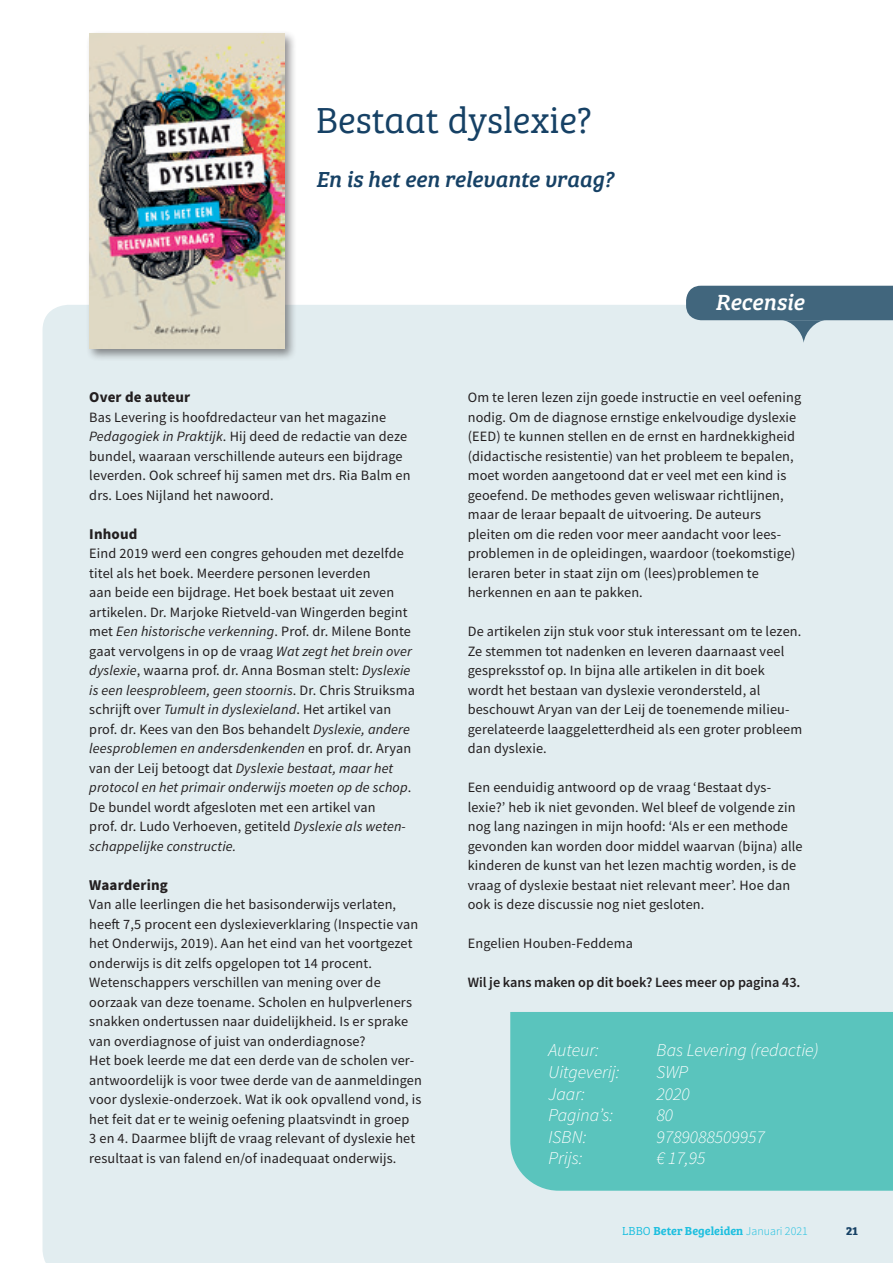
<style>
.page{position:relative;width:893px;height:1263px;background:#fff}
.page>*{position:absolute;margin:0;border:0;box-sizing:border-box;transform-origin:0 0}
.t1{font:300 37.5px "Bree Serif";color:#164165}
.t2{font:italic 22.8px "Bree Serif";color:#fff}
.t3{font:italic 22.5px "Bree Serif";letter-spacing:-.005em;color:#164165}
.t4{font:italic 300 18px "Source Sans Pro";color:#fff}
.t5{font:700 15px "Source Sans Pro";letter-spacing:.01em;color:#231f20}
.t6{font:14.25px/19.5px "Source Sans Pro";letter-spacing:.01em;color:#231f20}
.t7{font:600 14.25px "Source Sans Pro";letter-spacing:-.005em;color:#231f20}
.t8{font:600 12px "Bree Serif";color:#1cbfdf}
.t9{font:700 12px "Bree Serif";color:#164165}
.s1{font-style:italic}
.s2{font-weight:300}
.s3{font-family:"Source Sans Pro";font-weight:300}
</style>
<div class="page">
<div style="left:43px;top:305px;width:850px;height:958px;background:#e2edf0"></div>
<div style="left:85px;top:29px;width:211px;height:332px;background:#231f20;opacity:.5"></div>
<img style="left:89px;top:33px;width:195px;height:316px">
<svg style="left:686px;top:286px;width:207px;height:57px;background:#7e99a9"></svg>
<div style="left:510px;top:1012px;width:383px;height:179px;background:#5ac4bd"></div>
<h1 class="t1" style="left:316px;top:93px;width:277px">Bestaat dyslexie?</h1>
<h3 class="t3" style="left:316px;top:162px;width:299px">En is het een relevante vraag?</h3>
<h2 class="t2" style="left:715px;top:284px;width:90px">Recensie</h2>
<p class="t5" style="left:89px;top:387px;width:102px">Over de auteur</p>
<p class="t6" style="left:89px;top:407px;width:323px">Bas Levering is hoofdredacteur van het magazine <span class="s1">Pedagogiek in Praktijk</span>. Hij deed de redactie van deze bundel, waaraan verschillende auteurs een bijdrage leverden. Ook schreef hij samen met drs. Ria Balm en drs. Loes Nijland het nawoord.</p>
<p class="t5" style="left:89px;top:523px;width:50px">Inhoud</p>
<p class="t6" style="left:89px;top:543px;width:327px">Eind 2019 werd een congres gehouden met dezelfde titel als het boek. Meerdere personen leverden<br>aan beide een bijdrage. Het boek bestaat uit zeven artikelen. Dr. Marjoke Rietveld-van Wingerden begint met <span class="s1">Een historische verkenning</span>. Prof. dr. Milene Bonte gaat vervolgens in op de vraag <span class="s1">Wat zegt het brein over dyslexie</span>, waarna prof. dr. Anna Bosman stelt: <span class="s1">Dyslexie is een leesprobleem, geen stoornis</span>. Dr. Chris Struiksma schrijft over <span class="s1">Tumult in dyslexieland</span>. Het artikel van prof. dr. Kees van den Bos behandelt <span class="s1">Dyslexie, andere leesproblemen en andersdenkenden</span> en prof. dr. Aryan van der Leij betoogt dat <span class="s1">Dyslexie bestaat, maar het protocol en het primair onderwijs moeten op de schop</span>.<br>De bundel wordt afgesloten met een artikel van<br>prof. dr. Ludo Verhoeven, getiteld <span class="s1">Dyslexie als weten&shy;schappelijke constructie.</span></p>
<p class="t5" style="left:89px;top:874px;width:80px">Waardering</p>
<p class="t6" style="left:89px;top:894px;width:334px">Van alle leerlingen die het basisonderwijs verlaten, heeft 7,5 procent een dyslexieverklaring (Inspectie van het Onderwijs, 2019). Aan het eind van het voortgezet onderwijs is dit zelfs opgelopen tot 14 procent.<br>Wetenschappers verschillen van mening over de oorzaak van deze toename. Scholen en hulpverleners snakken ondertussen naar duidelijkheid. Is er sprake van overdiagnose of juist van onderdiagnose?<br>Het boek leerde me dat een derde van de scholen ver&shy;antwoordelijk is voor twee derde van de aanmeldingen voor dyslexie-onderzoek. Wat ik ook opvallend vond, is het feit dat er te weinig oefening plaatsvindt in groep<br>3 en 4. Daarmee blijft de vraag relevant of dyslexie het resultaat is van falend en/of inadequaat onderwijs.</p>
<p class="t6" style="left:468px;top:387px;width:335px">Om te leren lezen zijn goede instructie en veel oefening nodig. Om de diagnose ernstige enkelvoudige dyslexie (EED) te kunnen stellen en de ernst en hardnekkigheid (didactische resistentie) van het probleem te bepalen, moet worden aangetoond dat er veel met een kind is geoefend. De methodes geven weliswaar richtlijnen, maar de leraar bepaalt de uitvoering. De auteurs pleiten om die reden voor meer aandacht voor lees&shy;problemen in de opleidingen, waardoor (toekomstige) leraren beter in staat zijn om (lees)problemen te herkennen en aan te pakken.</p>
<p class="t6" style="left:468px;top:621px;width:336px">De artikelen zijn stuk voor stuk interessant om te lezen.<br>Ze stemmen tot nadenken en leveren daarnaast veel gespreksstof op. In bijna alle artikelen in dit boek wordt het bestaan van dyslexie verondersteld, al beschouwt Aryan van der Leij de toenemende milieu&shy;gerelateerde laaggeletterdheid als een groter probleem dan dyslexie.</p>
<p class="t6" style="left:468px;top:777px;width:336px">Een eenduidig antwoord op de vraag ‘Bestaat dys&shy;lexie?’ heb ik niet gevonden. Wel bleef de volgende zin nog lang nazingen in mijn hoofd: ‘Als er een methode gevonden kan worden door middel waarvan (bijna) alle kinderen de kunst van het lezen machtig worden, is de vraag of dyslexie bestaat niet relevant meer’. Hoe dan ook is deze discussie nog niet gesloten.</p>
<p class="t6" style="left:468px;top:933px;width:167px">Engelien Houben-Feddema</p>
<p class="t7" style="left:468px;top:973px;width:334px">Wil je kans maken op dit boek? Lees meer op pagina 43.</p>
<p class="t4" style="left:549px;top:1039px;width:52px">Auteur:</p>
<p class="t4" style="left:657px;top:1039px;width:164px">Bas Levering (redactie)</p>
<p class="t4" style="left:549px;top:1061px;width:73px">Uitgeverij:</p>
<p class="t4" style="left:657px;top:1061px;width:33px">SWP</p>
<p class="t4" style="left:549px;top:1082px;width:38px">Jaar:</p>
<p class="t4" style="left:657px;top:1082px;width:35px">2020</p>
<p class="t4" style="left:549px;top:1104px;width:66px">Pagina’s:</p>
<p class="t4" style="left:657px;top:1104px;width:18px">80</p>
<p class="t4" style="left:549px;top:1126px;width:39px">ISBN:</p>
<p class="t4" style="left:657px;top:1126px;width:110px">9789088509957</p>
<p class="t4" style="left:549px;top:1147px;width:36px">Prijs:</p>
<p class="t4" style="left:657px;top:1147px;width:50px">€ 17,95</p>
<p class="t8" style="left:622px;top:1221px;width:187px"><span class="s2">LBBO</span> Beter Begeleiden <span class="s3">Januari 2021</span></p>
<p class="t9" style="left:846px;top:1221px;width:13px">21</p>
</div>
